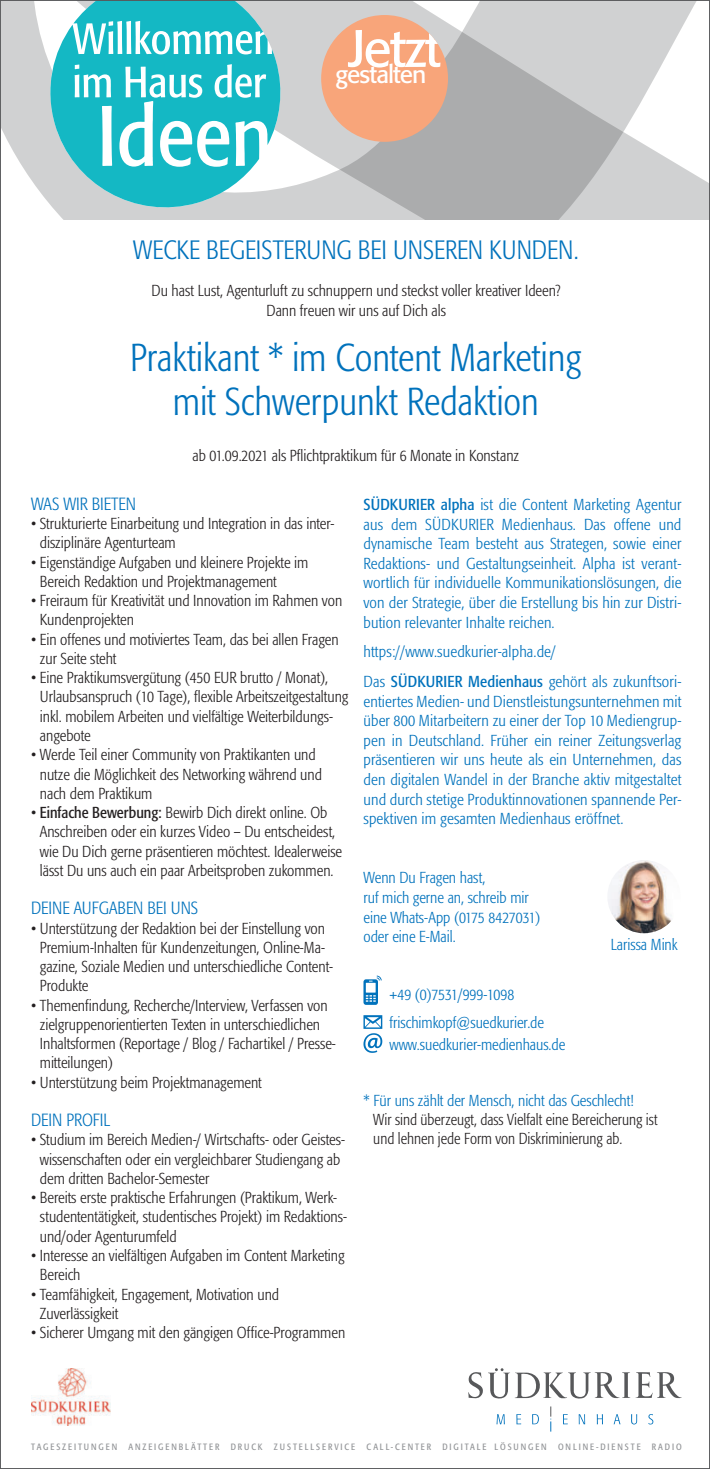
<style>
.page{position:relative;width:710px;height:1469px;background:#fff}
.page>*{position:absolute;margin:0;border:0;box-sizing:border-box;transform-origin:0 0}
.t1{font:52.15px "Constantia";letter-spacing:-.04em;color:#fff}
.t2{font:300 38.5px/43.8px "Constantia Cond";color:#0072bc;text-align:center}
.t3{font:300 26.25px "Constantia Cond";color:#0072bc}
.t4{font:24.5px "Constantia";letter-spacing:-.04em;color:#fff}
.t5{font:300 17.5px "Constantia Cond";color:#0072bc}
.t6{font:300 15.75px/19.2px "Constantia Cond";color:#231f20}
.t7{font:300 15.75px/19.6px "Constantia Cond";color:#0072bc}
.t8{font:9.1px "Constantia Cond";letter-spacing:.21em;color:#939598}
.s1{font-weight:400}
</style>
<div class="page">
<svg style="left:2px;top:2px;width:705px;height:217px;background:#cbcbcc"></svg>
<div style="left:321px;top:15px;width:127px;height:127px;background:#f8a57a;border-radius:50%"></div>
<svg style="left:45px;top:2px;width:239px;height:217px;fill:#14b8c4"></svg>
<svg style="left:363px;top:975px;width:18px;height:29px"></svg>
<svg style="left:363px;top:1015px;width:19px;height:37px"></svg>
<svg style="left:468px;top:1368px;width:213px;height:31px"></svg>
<svg style="left:496px;top:1406px;width:157px;height:25px"></svg>
<img style="left:607px;top:860px;width:73px;height:73px;border-radius:37px">
<img style="left:31px;top:1368px;width:79px;height:57px">
<h1 class="t1" style="left:348px;top:17px;width:95px">Jetzt</h1>
<h3 class="t4" style="left:335px;top:60px;width:92px">gestalten</h3>
<h3 class="t3" style="left:133px;top:235px;width:447px">WECKE BEGEISTERUNG BEI UNSEREN KUNDEN.</h3>
<p class="t6" style="left:151px;top:281px;width:410px;text-align:center">Du hast Lust, Agenturluft zu schnuppern und steckst voller kreativer Ideen?<br>Dann freuen wir uns auf Dich als</p>
<h2 class="t2" style="left:130px;top:336px;width:453px">Praktikant * im Content Marketing mit Schwerpunkt Redaktion</h2>
<p class="t6" style="left:192px;top:446px;width:328px">ab 01.09.2021 als Pflichtpraktikum für 6 Monate in Konstanz</p>
<p class="t5" style="left:31px;top:494px;width:106px">WAS WIR BIETEN</p>
<p class="t6" style="left:40px;top:514px;width:296px;text-indent:-9px">• Strukturierte Einarbeitung und Integration in das inter&shy;disziplinäre Agenturteam</p>
<p class="t6" style="left:40px;top:553px;width:270px;text-indent:-9px">• Eigenständige Aufgaben und kleinere Projekte im<br>Bereich Redaktion und Projektmanagement</p>
<p class="t6" style="left:40px;top:591px;width:304px;text-indent:-9px">• Freiraum für Kreativität und Innovation im Rahmen von<br>Kundenprojekten</p>
<p class="t6" style="left:40px;top:629px;width:300px;text-indent:-9px">• Ein offenes und motiviertes Team, das bei allen Fragen zur Seite steht</p>
<p class="t6" style="left:40px;top:668px;width:310px;text-indent:-9px">• Eine Praktikumsvergütung (450 EUR brutto / Monat), Urlaubsanspruch (10 Tage), flexible Arbeitszeitgestaltung inkl. mobilem Arbeiten und vielfältige Weiterbildungs&shy;angebote</p>
<p class="t6" style="left:40px;top:745px;width:283px;text-indent:-9px">• Werde Teil einer Community von Praktikanten und nutze die Möglichkeit des Networking während und nach dem Praktikum</p>
<p class="t6" style="left:40px;top:803px;width:304px;text-indent:-9px">• <span class="s1">Einfache Bewerbung:</span> Bewirb Dich direkt online. Ob Anschreiben oder ein kurzes Video – Du entscheidest, wie Du Dich gerne präsentieren möchtest. Idealerweise lässt Du uns auch ein paar Arbeitsproben zukommen.</p>
<p class="t5" style="left:31px;top:898px;width:169px">DEINE AUFGABEN BEI UNS</p>
<p class="t6" style="left:40px;top:918px;width:295px;text-indent:-9px">• Unterstützung der Redaktion bei der Einstellung von Premium-Inhalten für Kundenzeitungen, Online-Ma&shy;gazine, Soziale Medien und unterschiedliche Content-Produkte</p>
<p class="t6" style="left:40px;top:995px;width:297px;text-indent:-9px">• Themenfindung, Recherche/Interview, Verfassen von zielgruppenorientierten Texten in unterschiedlichen Inhaltsformen (Reportage / Blog / Fachartikel / Presse&shy;mitteilungen)</p>
<p class="t6" style="left:31px;top:1072px;width:232px">• Unterstützung beim Projektmanagement</p>
<p class="t5" style="left:31px;top:1110px;width:81px">DEIN PROFIL</p>
<p class="t6" style="left:40px;top:1130px;width:306px;text-indent:-9px">• Studium im Bereich Medien-/ Wirtschafts- oder Geistes&shy;wissenschaften oder ein vergleichbarer Studiengang ab dem dritten Bachelor-Semester</p>
<p class="t6" style="left:40px;top:1188px;width:308px;text-indent:-9px">• Bereits erste praktische Erfahrungen (Praktikum, Werk&shy;studententätigkeit, studentisches Projekt) im Redaktions&shy;und/oder Agenturumfeld</p>
<p class="t6" style="left:40px;top:1245px;width:306px;text-indent:-9px">• Interesse an vielfältigen Aufgaben im Content Marketing<br>Bereich</p>
<p class="t6" style="left:40px;top:1284px;width:241px;text-indent:-9px">• Teamfähigkeit, Engagement, Motivation und<br>Zuverlässigkeit</p>
<p class="t6" style="left:31px;top:1322px;width:315px">• Sicherer Umgang mit den gängigen Office-Programmen</p>
<p class="t7" style="left:363px;top:495px;width:319px;text-align:justify"><span class="s1">SÜDKURIER alpha</span> ist die Content Marketing Agentur aus dem SÜDKURIER Medienhaus. Das offene und dynamische Team besteht aus Strategen, sowie einer Redaktions- und Gestaltungseinheit. Alpha ist verant&shy;wortlich für individuelle Kommunikationslösungen, die von der Strategie, über die Erstellung bis hin zur Distri&shy;bution relevanter Inhalte reichen.</p>
<p class="t7" style="left:363px;top:637px;width:319px;line-height:29.6px">https://www.suedkurier-alpha.de/<br>Das <span class="s1">SÜDKURIER Medienhaus</span> gehört als zukunftsori-</p>
<p class="t7" style="left:363px;top:691px;width:319px;text-align:justify">entiertes Medien- und Dienstleistungsunternehmen mit über 800 Mitarbeitern zu einer der Top 10 Mediengrup&shy;pen in Deutschland. Früher ein reiner Zeitungsverlag präsentieren wir uns heute als ein Unternehmen, das den digitalen Wandel in der Branche aktiv mitgestaltet und durch stetige Produktinnovationen spannende Per&shy;spektiven im gesamten Medienhaus eröffnet.</p>
<p class="t7" style="left:363px;top:868px;width:178px">Wenn Du Fragen hast,<br>ruf mich gerne an, schreib mir eine Whats-App (0175 8427031) oder eine E-Mail.</p>
<p class="t7" style="left:389px;top:980px;width:156px;line-height:27.7px">+49 (0)7531/999-1098 frischimkopf@suedkurier.de</p>
<p class="t7" style="left:389px;top:1035px;width:177px">www.suedkurier-medienhaus.de</p>
<p class="t7" style="left:610px;top:934px;width:69px">Larissa Mink</p>
<p class="t7" style="left:363px;top:1090px;width:272px">* Für uns zählt der Mensch, nicht das Geschlecht!</p>
<p class="t6" style="left:373px;top:1110px;width:286px">Wir sind überzeugt, dass Vielfalt eine Bereicherung ist und lehnen jede Form von Diskriminierung ab.</p>
<p class="t8" style="left:31px;top:1440px;width:651px">TAGESZEITUNGEN ANZEIGENBLÄTTER DRUCK ZUSTELLSERVICE CALL-CENTER DIGITALE LÖSUNGEN ONLINE-DIENSTE RADIO</p>
</div>
